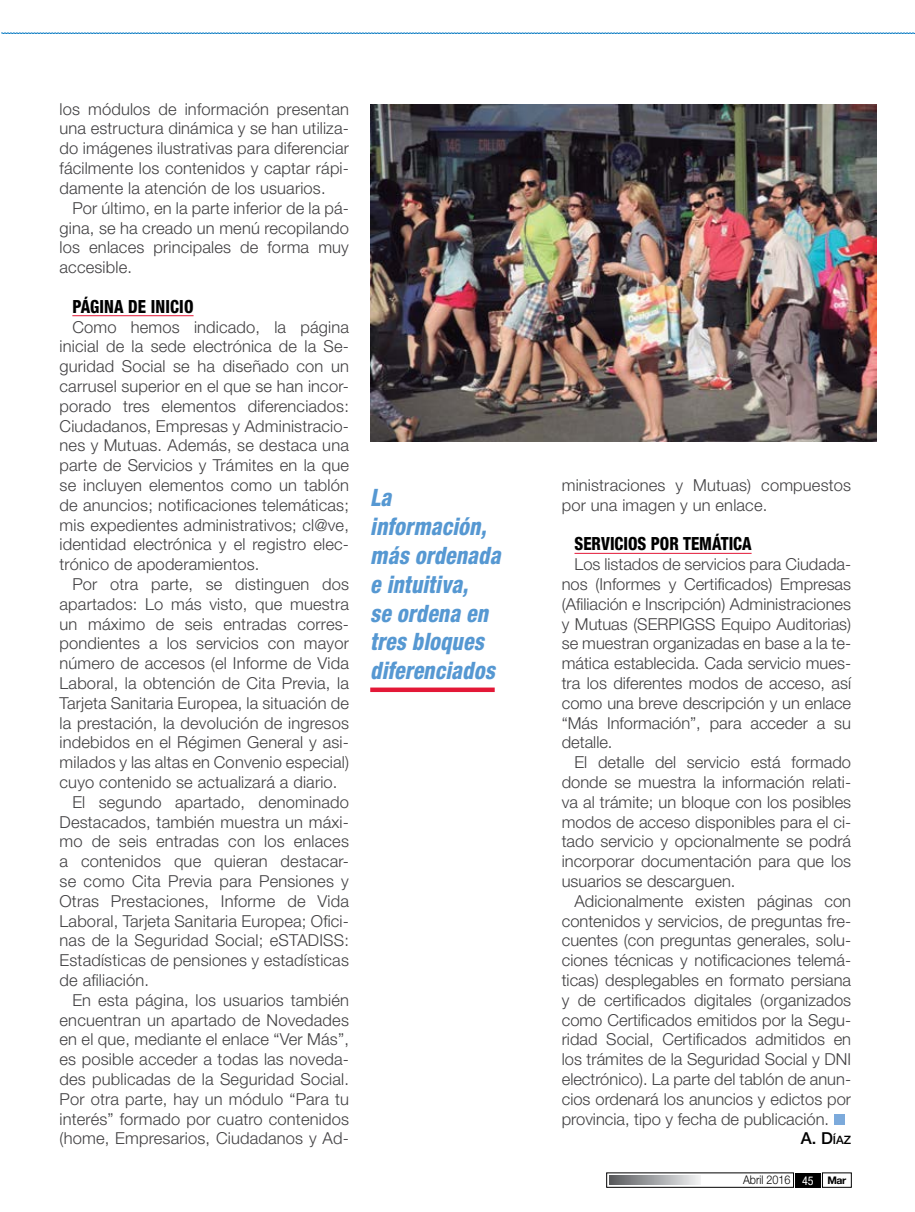
<style>
.page{position:relative;width:915px;height:1212px;background:#fff}
.page>*{position:absolute;margin:0;border:0;box-sizing:border-box;transform-origin:0 0}
.t1{font:italic 800 condensed 24px/28.8px "Helvetica Neue LT Std";letter-spacing:.01em;color:#5698d2;scale:.9 1}
.t2{font:800 condensed 18.15px "Helvetica Neue LT Std";color:#000;scale:.91 1}
.t3{font:300 16.5px/19.8px "Helvetica Neue LT Std";letter-spacing:.01em;color:#414042;text-align:justify}
.t4{font:500 16.5px "Helvetica Neue LT Std";color:#000}
.t5{font:300 12px "Helvetica Neue LT Std";color:#000;scale:.9 1}
.s1{font-size:11.55px}
.s2{font-weight:400;font-stretch:condensed;color:#fff}
.s3{font-weight:700;font-size:10.5px}
</style>
<div class="page">
<svg style="left:1px;top:33px;width:913px;height:1px"></svg>
<svg style="left:609px;top:1176px;width:90px;height:8px"></svg>
<div style="left:795px;top:1172px;width:25px;height:15px;background:#000"></div>
<div style="left:370px;top:687px;width:124px;height:5px;background:#e31837"></div>
<hr style="left:574px;top:553px;width:177px;height:1px;background:#e31837">
<div style="left:833px;top:1114px;width:11px;height:10px;background:#7caadb"></div>
<hr style="left:72px;top:315px;width:121px;height:1px;background:#e31837">
<img style="left:370px;top:105px;width:505px;height:337px">
<p class="t3" style="left:60px;top:99px;width:291px">los módulos de información presentan una estructura dinámica y se han utiliza&shy;do imágenes ilustrativas para diferenciar fácilmente los contenidos y captar rápi&shy;damente la atención de los usuarios.</p>
<p class="t3" style="left:60px;top:198px;width:291px;text-indent:13px">Por último, en la parte inferior de la pá&shy;gina, se ha creado un menú recopilando los enlaces principales de forma muy accesible.</p>
<p class="t2" style="left:72px;top:295px;width:135px">PÁGINA DE INICIO</p>
<p class="t3" style="left:60px;top:316px;width:291px;text-indent:13px">Como hemos indicado, la página inicial de la sede electrónica de la Se&shy;guridad Social se ha diseñado con un carrusel superior en el que se han incor&shy;porado tres elementos diferenciados:<br>Ciudadanos, Empresas y Administracio&shy;nes y Mutuas. Además, se destaca una parte de Servicios y Trámites en la que se incluyen elementos como un tablón de anuncios; notificaciones telemáticas; mis expedientes administrativos; cl@ve, identidad electrónica y el registro elec&shy;trónico de apoderamientos.</p>
<p class="t3" style="left:72px;top:574px;width:278px">Por otra parte, se distinguen dos</p>
<p class="t3" style="left:60px;top:594px;width:291px">apartados: Lo más visto, que muestra</p>
<p class="t3" style="left:60px;top:613px;width:291px">un máximo de seis entradas corres-</p>
<p class="t3" style="left:60px;top:633px;width:291px">pondientes a los servicios con mayor</p>
<p class="t3" style="left:60px;top:653px;width:291px">número de accesos (el Informe de Vida</p>
<p class="t3" style="left:60px;top:673px;width:291px">Laboral, la obtención de Cita Previa, la</p>
<p class="t3" style="left:60px;top:693px;width:291px">Tarjeta Sanitaria Europea, la situación de</p>
<p class="t3" style="left:60px;top:712px;width:291px">la prestación, la devolución de ingresos</p>
<p class="t3" style="left:60px;top:732px;width:291px">indebidos en el Régimen General y asi-</p>
<p class="t3" style="left:60px;top:752px;width:291px">milados y las altas en Convenio especial)</p>
<p class="t3" style="left:60px;top:772px;width:279px">cuyo contenido se actualizará a diario.</p>
<p class="t3" style="left:72px;top:792px;width:278px">El segundo apartado, denominado</p>
<p class="t3" style="left:60px;top:811px;width:291px">Destacados, también muestra un máxi-</p>
<p class="t3" style="left:60px;top:831px;width:291px">mo de seis entradas con los enlaces</p>
<p class="t3" style="left:60px;top:851px;width:291px">a contenidos que quieran destacar-</p>
<p class="t3" style="left:60px;top:871px;width:291px">se como Cita Previa para Pensiones y</p>
<p class="t3" style="left:60px;top:891px;width:291px">Otras Prestaciones, Informe de Vida</p>
<p class="t3" style="left:60px;top:910px;width:291px">Laboral, Tarjeta Sanitaria Europea; Ofici-</p>
<p class="t3" style="left:60px;top:930px;width:291px">nas de la Seguridad Social; eSTADISS:</p>
<p class="t3" style="left:60px;top:950px;width:291px">Estadísticas de pensiones y estadísticas</p>
<p class="t3" style="left:60px;top:970px;width:91px">de afiliación.</p>
<p class="t3" style="left:72px;top:990px;width:278px">En esta página, los usuarios también</p>
<p class="t3" style="left:60px;top:1009px;width:291px">encuentran un apartado de Novedades</p>
<p class="t3" style="left:60px;top:1029px;width:291px">en el que, mediante el enlace “Ver Más”,</p>
<p class="t3" style="left:60px;top:1049px;width:291px">es posible acceder a todas las noveda-</p>
<p class="t3" style="left:60px;top:1069px;width:291px">des publicadas de la Seguridad Social.</p>
<p class="t3" style="left:60px;top:1089px;width:291px">Por otra parte, hay un módulo “Para tu</p>
<p class="t3" style="left:60px;top:1108px;width:291px">interés” formado por cuatro contenidos</p>
<p class="t3" style="left:60px;top:1128px;width:291px">(home, Empresarios, Ciudadanos y Ad-</p>
<h1 class="t1" style="left:370px;top:484px;width:146px">La información, más ordenada e intuitiva,<br>se ordena en tres bloques diferenciados</h1>
<p class="t3" style="left:561px;top:475px;width:291px">ministraciones y Mutuas) compuestos por una imagen y un enlace.</p>
<p class="t2" style="left:574px;top:533px;width:196px">SERVICIOS POR TEMÁTICA</p>
<p class="t3" style="left:561px;top:554px;width:291px;text-indent:13px">Los listados de servicios para Ciudada&shy;nos (Informes y Certificados) Empresas (Afiliación e Inscripción) Administraciones y Mutuas (SERPIGSS Equipo Auditorias) se muestran organizadas en base a la te&shy;mática establecida. Cada servicio mues&shy;tra los diferentes modos de acceso, así como una breve descripción y un enlace “Más Información”, para acceder a su detalle.</p>
<p class="t3" style="left:561px;top:752px;width:291px;text-indent:13px">El detalle del servicio está formado donde se muestra la información relati&shy;va al trámite; un bloque con los posibles modos de acceso disponibles para el ci&shy;tado servicio y opcionalmente se podrá incorporar documentación para que los usuarios se descarguen.</p>
<p class="t3" style="left:574px;top:891px;width:278px">Adicionalmente existen páginas con</p>
<p class="t3" style="left:561px;top:910px;width:291px">contenidos y servicios, de preguntas fre-</p>
<p class="t3" style="left:561px;top:930px;width:291px">cuentes (con preguntas generales, solu-</p>
<p class="t3" style="left:561px;top:950px;width:291px">ciones técnicas y notificaciones telemá-</p>
<p class="t3" style="left:561px;top:970px;width:291px">ticas) desplegables en formato persiana</p>
<p class="t3" style="left:561px;top:990px;width:291px">y de certificados digitales (organizados</p>
<p class="t3" style="left:561px;top:1009px;width:291px">como Certificados emitidos por la Segu-</p>
<p class="t3" style="left:561px;top:1029px;width:291px">ridad Social, Certificados admitidos en</p>
<p class="t3" style="left:561px;top:1049px;width:291px">los trámites de la Seguridad Social y DNI</p>
<p class="t3" style="left:561px;top:1069px;width:291px">electrónico). La parte del tablón de anun-</p>
<p class="t3" style="left:561px;top:1089px;width:291px">cios ordenará los anuncios y edictos por</p>
<p class="t3" style="left:561px;top:1108px;width:269px">provincia, tipo y fecha de publicación.</p>
<p class="t4" style="left:800px;top:1129px;width:52px">A. D <span class="s1">íaz</span></p>
<p class="t5" style="left:742px;top:1173px;width:116px">Abril 2016 <span class="s2">45</span> <span class="s3">Mar</span></p>
</div>
